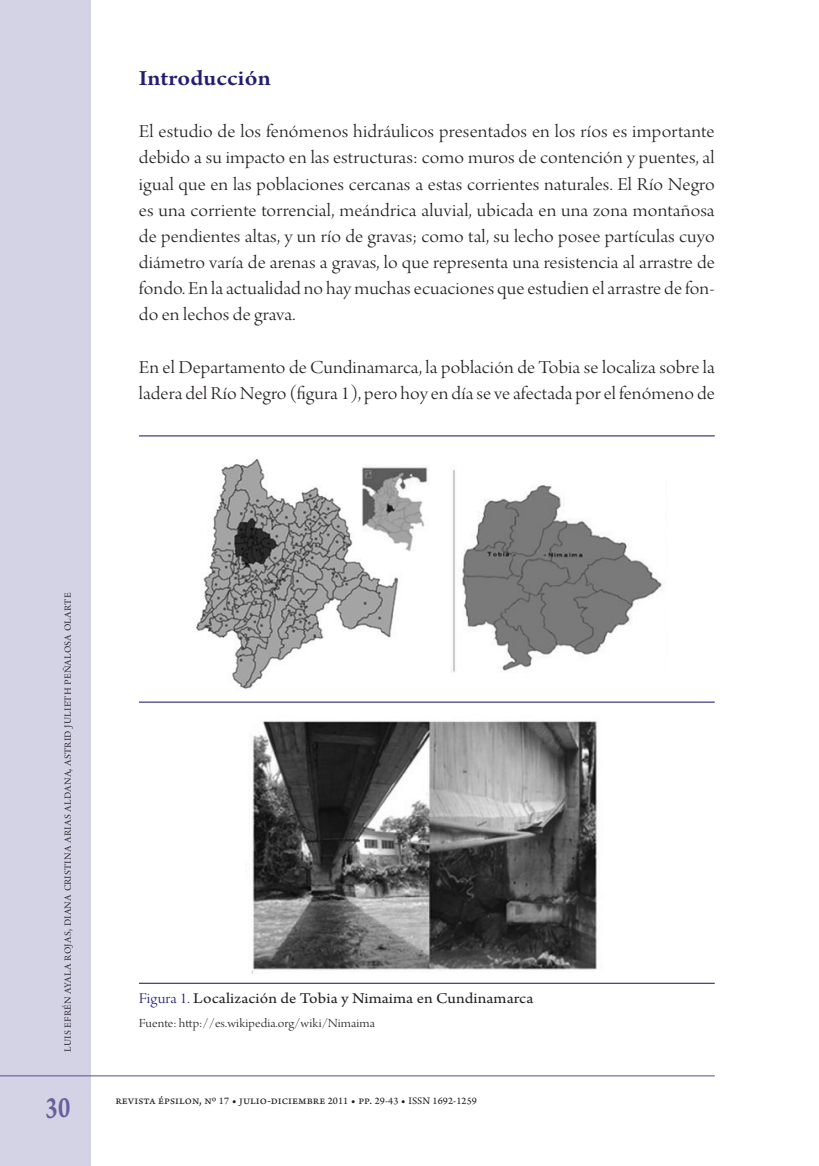
<style>
.page{position:relative;width:819px;height:1166px;background:#fff}
.page>*{position:absolute;margin:0;border:0;box-sizing:border-box;transform-origin:0 0}
.t1{font:31.5px "Arno Pro Smbd Caption";color:#65609b;scale:.75 1}
.t2{font:600 22.75px "Arno Pro";letter-spacing:.005em;color:#221e72;scale:1.1 1}
.t3{font:19.25px/26.1px "Arno Pro Light Display";letter-spacing:.005em;color:#231f20;text-align:justify;scale:1.1 1}
.t4{font:15.75px "Arno Pro";letter-spacing:.005em;color:#231f20;scale:1.1 1}
.t5{font:14px "Arno Pro Light Display";letter-spacing:.015em;color:#231f20}
.t6{font:13.12px "Arno Pro Light Display";letter-spacing:.015em;color:#231f20;scale:1.1 1}
.t7{font:12.25px "Arno Pro Sm Text";letter-spacing:.01em;color:#231f20}
.s1{font-family:"Arno Pro Light Display";color:#221e72}
.s2{font-size:10.5px}
</style>
<div class="page">
<div style="left:0;top:0;width:91px;height:1166px;background:#d4d2e5"></div>
<hr style="left:0;top:1075px;width:714px;height:1px;background:#514e8f">
<hr style="left:139px;top:435px;width:575px;height:1px;background:#4b4689">
<hr style="left:139px;top:701px;width:575px;height:2px;background:#4b4689">
<hr style="left:139px;top:982px;width:575px;height:2px;background:#4b4689">
<img style="left:196px;top:459px;width:467px;height:230px">
<img style="left:251px;top:721px;width:346px;height:252px">
<p class="t2" style="left:139px;top:65px;width:121px">Introducción</p>
<p class="t3" style="left:139px;top:120px;width:525px">El estudio de los fenómenos hidráulicos presentados en los ríos es importante debido a su impacto en las estructuras: como muros de contención y puentes, al igual que en las poblaciones cercanas a estas corrientes naturales. El Río Negro es una corriente torrencial, meándrica aluvial, ubicada en una zona montañosa de pendientes altas, y un río de gravas; como tal, su lecho posee partículas cuyo diámetro varía de arenas a gravas, lo que representa una resistencia al arrastre de fondo. En la actualidad no hay muchas ecuaciones que estudien el arrastre de fon&shy;do en lechos de grava.</p>
<p class="t3" style="left:139px;top:355px;width:525px">En el Departamento de Cundinamarca, la población de Tobia se localiza sobre la ladera del Río Negro (figura 1), pero hoy en día se ve afectada por el fenómeno de</p>
<p class="t5" style="left:59px;top:1052px;width:460px;rotate:-90deg">luis efrén ayala rojas, diana cristina arias aldana, astrid julieth peñalosa olarte</p>
<p class="t4" style="left:139px;top:989px;width:360px"><span class="s1">Figura 1.</span> Localización de Tobia y Nimaima en Cundinamarca</p>
<p class="t6" style="left:139px;top:1016px;width:216px">Fuente: http://es.wikipedia.org/wiki/Nimaima</p>
<h1 class="t1" style="left:46px;top:1088px;width:34px">30</h1>
<p class="t7" style="left:115px;top:1093px;width:363px">revista épsilon, nº <span class="s2">17</span> • julio-diciembre <span class="s2">2011</span> • pp. <span class="s2">29-43</span> • <span class="s2">ISSN 1692-1259</span></p>
</div>
